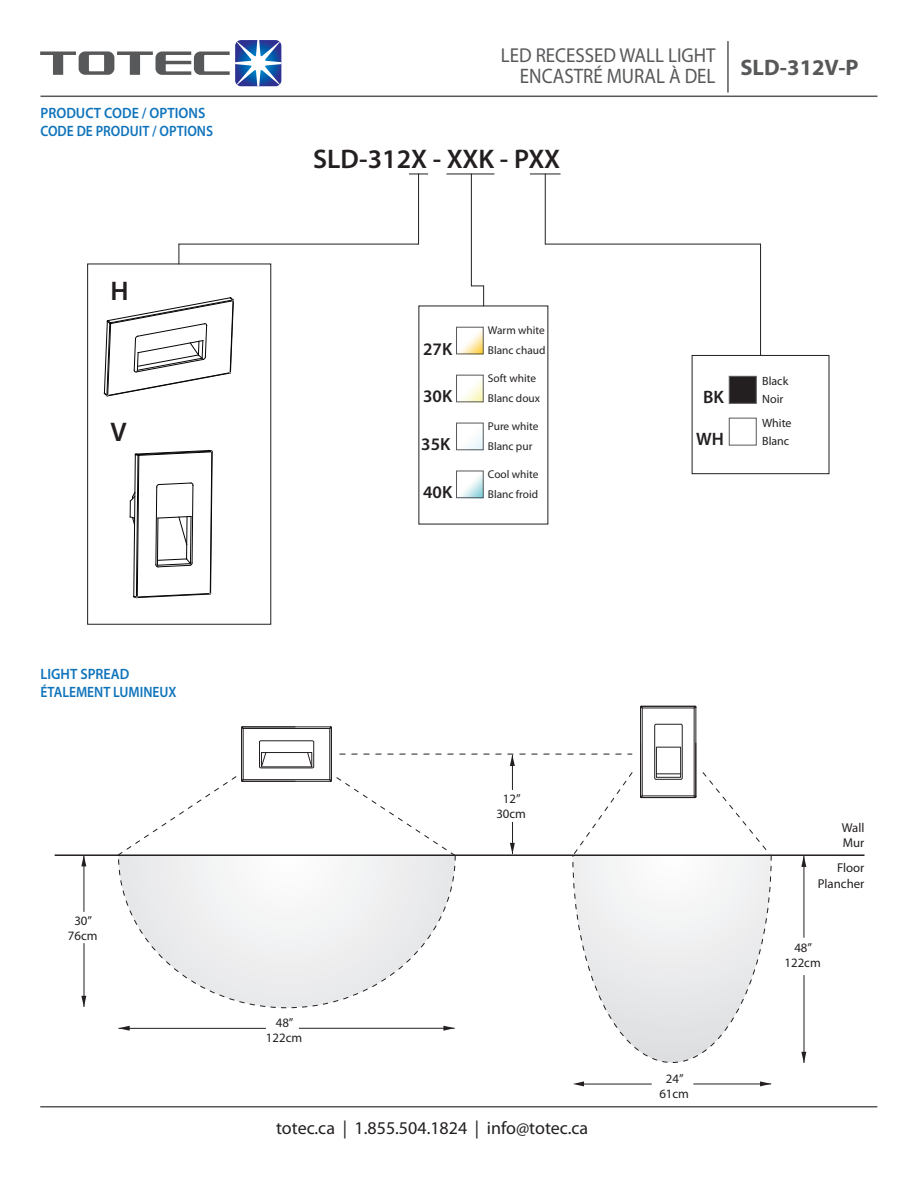
<style>
.page{position:relative;width:918px;height:1188px;background:#fff}
.page>*{position:absolute;margin:0;border:0;box-sizing:border-box;transform-origin:0 0}
.t1{font:600 27px "Myriad Pro";color:#231f20}
.t2{font:700 22.5px "Myriad Pro";color:#57585a}
.t3{font:21px "Myriad Pro";color:#57585a;scale:.9 1}
.t4{font:20.1px "Myriad Pro";color:#57585a;scale:.94 1}
.t5{font:18px "Myriad Pro";color:#231f20}
.t6{font:600 18px "Myriad Pro";color:#231f20}
.t7{font:600 17.7px "Myriad Pro";color:#231f20}
.t8{font:600 15px "Myriad Pro";color:#1074bc;scale:.9 1}
.t9{font:600 15px "Myriad Pro";color:#1074bc;scale:.94 1}
.t10{font:12.9px/15.5px "Myriad Pro";color:#231f20;text-align:center}
.t11{font:12px/18.3px "Myriad Pro";color:#231f20}
.t12{font:11.4px/20px "Myriad Pro";color:#231f20}
</style>
<div class="page">
<div style="left:118px;top:703px;width:337px;height:305px;background:#eeeeef;border-radius:50%"></div>
<svg style="left:573px;top:648px;width:198px;height:415px"></svg>
<hr style="left:40px;top:96px;width:837px;height:1px;background:#57585a">
<hr style="left:40px;top:1106px;width:837px;height:2px;background:#57585a">
<svg style="left:40px;top:40px;width:241px;height:46px"></svg>
<hr style="left:727px;top:41px;width:2px;height:52px;background:#57585a">
<div style="left:87px;top:639px;width:773px;height:216px;background:#fff"></div>
<hr style="left:55px;top:854px;width:810px;height:2px;background:#231f20">
<hr style="left:243px;top:779px;width:87px;height:1px;background:#231f20">
<hr style="left:243px;top:729px;width:1px;height:51px;background:#231f20">
<hr style="left:329px;top:729px;width:1px;height:51px;background:#231f20">
<hr style="left:243px;top:728px;width:87px;height:1px;background:#231f20">
<hr style="left:242px;top:727px;width:53px;height:1px;background:#231f20">
<svg style="left:117px;top:776px;width:127px;height:79px"></svg>
<hr style="left:242px;top:781px;width:89px;height:1px;background:#231f20">
<hr style="left:241px;top:728px;width:1px;height:53px;background:#231f20">
<hr style="left:331px;top:728px;width:1px;height:53px;background:#231f20">
<hr style="left:242px;top:726px;width:89px;height:1px;background:#231f20">
<svg style="left:259px;top:740px;width:55px;height:29px"></svg>
<hr style="left:694px;top:708px;width:1px;height:88px;background:#231f20">
<hr style="left:642px;top:796px;width:52px;height:1px;background:#231f20">
<hr style="left:642px;top:708px;width:52px;height:1px;background:#231f20">
<hr style="left:642px;top:708px;width:1px;height:88px;background:#231f20">
<svg style="left:693px;top:771px;width:77px;height:84px"></svg>
<hr style="left:695px;top:707px;width:1px;height:90px;background:#231f20">
<hr style="left:641px;top:797px;width:54px;height:1px;background:#231f20">
<hr style="left:641px;top:706px;width:54px;height:1px;background:#231f20">
<hr style="left:640px;top:707px;width:1px;height:90px;background:#231f20">
<svg style="left:654px;top:724px;width:29px;height:56px"></svg>
<svg style="left:329px;top:754px;width:304px;height:103px"></svg>
<hr style="left:84px;top:855px;width:1px;height:57px;background:#231f20">
<hr style="left:84px;top:943px;width:1px;height:64px;background:#231f20">
<svg style="left:81px;top:996px;width:5px;height:11px"></svg>
<svg style="left:81px;top:856px;width:5px;height:10px"></svg>
<hr style="left:804px;top:856px;width:1px;height:82px;background:#231f20">
<hr style="left:804px;top:975px;width:1px;height:88px;background:#231f20">
<svg style="left:801px;top:1052px;width:5px;height:11px"></svg>
<svg style="left:801px;top:856px;width:5px;height:11px"></svg>
<hr style="left:299px;top:1028px;width:156px;height:1px;background:#231f20">
<hr style="left:118px;top:1028px;width:148px;height:1px;background:#231f20">
<svg style="left:118px;top:1026px;width:12px;height:5px"></svg>
<svg style="left:443px;top:1026px;width:12px;height:5px"></svg>
<hr style="left:693px;top:1084px;width:78px;height:1px;background:#231f20">
<hr style="left:582px;top:1084px;width:70px;height:1px;background:#231f20">
<svg style="left:573px;top:1081px;width:11px;height:5px"></svg>
<svg style="left:760px;top:1081px;width:11px;height:5px"></svg>
<svg style="left:409px;top:174px;width:19px;height:1px"></svg>
<hr style="left:418px;top:174px;width:1px;height:70px;background:#231f20">
<hr style="left:446px;top:174px;width:48px;height:1px;background:#231f20">
<hr style="left:471px;top:174px;width:1px;height:112px;background:#231f20">
<hr style="left:530px;top:174px;width:31px;height:1px;background:#231f20">
<hr style="left:545px;top:174px;width:1px;height:70px;background:#231f20">
<hr style="left:179px;top:244px;width:240px;height:1px;background:#231f20">
<svg style="left:179px;top:244px;width:1px;height:20px"></svg>
<hr style="left:760px;top:244px;width:1px;height:111px;background:#231f20">
<svg style="left:471px;top:286px;width:13px;height:20px"></svg>
<hr style="left:545px;top:244px;width:216px;height:1px;background:#231f20">
<div style="left:456px;top:471px;width:28px;height:27px;border:1px solid #57585a"></div>
<div style="left:456px;top:375px;width:28px;height:27px;border:1px solid #57585a"></div>
<img style="left:456px;top:330px;width:28px;height:25px">
<div style="left:456px;top:327px;width:28px;height:27px;border:1px solid #57585a"></div>
<div style="left:456px;top:423px;width:28px;height:27px;border:1px solid #57585a"></div>
<div style="left:692px;top:355px;width:137px;height:119px;border:1px solid #231f20"></div>
<div style="left:729px;top:418px;width:28px;height:28px;background:#fff;border:1px solid #57585a"></div>
<div style="left:729px;top:376px;width:28px;height:28px;background:#231f20;border:1px solid #57585a"></div>
<div style="left:87px;top:264px;width:184px;height:361px;border:1px solid #231f20"></div>
<svg style="left:104px;top:297px;width:130px;height:100px"></svg>
<svg style="left:130px;top:450px;width:83px;height:149px"></svg>
<h3 class="t9" style="left:40px;top:104px;width:177px">PRODUCT CODE / OPTIONS</h3>
<h3 class="t8" style="left:40px;top:121px;width:193px">CODE DE PRODUIT / OPTIONS</h3>
<h1 class="t1" style="left:111px;top:274px;width:20px">H</h1>
<h1 class="t1" style="left:111px;top:415px;width:18px">V</h1>
<h3 class="t4" style="left:501px;top:43px;width:230px">LED RECESSED WALL LIGHT</h3>
<h3 class="t3" style="left:520px;top:63px;width:219px">ENCASTRÉ MURAL À DEL</h3>
<h2 class="t2" style="left:740px;top:53px;width:120px">SLD-312V-P</h2>
<h1 class="t1" style="left:313px;top:142px;width:249px">SLD-312X - XXK - PXX</h1>
<h3 class="t7" style="left:423px;top:337px;width:31px">27K</h3>
<h3 class="t7" style="left:423px;top:385px;width:31px">30K</h3>
<h3 class="t7" style="left:421px;top:433px;width:31px">35K</h3>
<h3 class="t7" style="left:423px;top:481px;width:31px">40K</h3>
<p class="t12" style="left:488px;top:321px;width:59px">Warm white<br>Blanc chaud</p>
<p class="t12" style="left:488px;top:368px;width:54px">Soft white<br>Blanc doux</p>
<h3 class="t6" style="left:703px;top:386px;width:22px">BK</h3>
<p class="t12" style="left:488px;top:416px;width:52px">Pure white<br>Blanc pur</p>
<h3 class="t6" style="left:696px;top:428px;width:29px">WH</h3>
<p class="t12" style="left:488px;top:464px;width:52px">Cool white<br>Blanc froid</p>
<p class="t11" style="left:762px;top:372px;width:28px">Black<br>Noir</p>
<p class="t11" style="left:762px;top:413px;width:31px">White<br>Blanc</p>
<h3 class="t9" style="left:41px;top:664px;width:96px">LIGHT SPREAD</h3>
<h3 class="t8" style="left:40px;top:682px;width:153px">ÉTALEMENT LUMINEUX</h3>
<p class="t10" style="left:68px;top:912px;width:31px">30”<br>76cm</p>
<p class="t10" style="left:496px;top:791px;width:31px">12”<br>30cm</p>
<p class="t10" style="left:266px;top:1015px;width:38px">48”<br>122cm</p>
<h3 class="t5" style="left:276px;top:1117px;width:314px">totec.ca | 1.855.504.1824 | info@totec.ca</h3>
<p class="t10" style="left:659px;top:1070px;width:31px">24”<br>61cm</p>
<p class="t10" style="left:842px;top:820px;width:24px;text-align:left">Wall<br>Mur</p>
<p class="t10" style="left:818px;top:860px;width:48px;text-align:right">Floor<br>Plancher</p>
<p class="t10" style="left:785px;top:940px;width:38px">48”<br>122cm</p>
</div>
